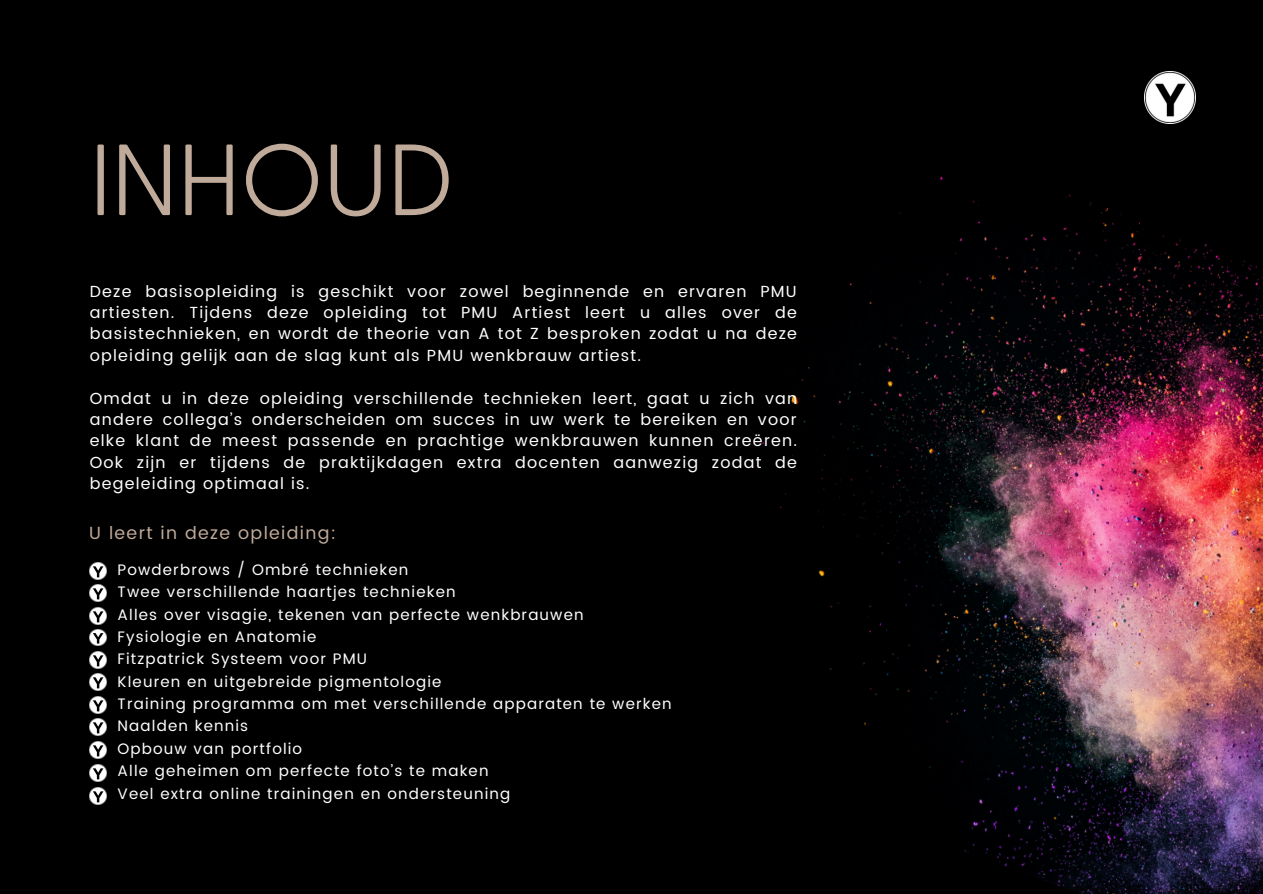
<style>
.page{position:relative;width:1263px;height:894px;background:#fff}
.page>*{position:absolute;margin:0;border:0;box-sizing:border-box;transform-origin:0 0}
.t1{font:300 100.8px "Greycliff CF";color:#c0aa9a}
.t2{font:17.55px "Poppins";letter-spacing:.075em;color:#c0aa9a}
.t3{font:16.05px/21.3px "Poppins";letter-spacing:.075em;color:#fff;text-align:justify}
.t4{font:15.15px/22.4px "Poppins";letter-spacing:.075em;color:#fff}
</style>
<div class="page">
<div style="left:0;top:0;width:1263px;height:893px;background:#000"></div>
<img style="left:752px;top:176px;width:511px;height:717px">
<img style="left:90px;top:562px;width:17px;height:17px">
<img style="left:90px;top:584px;width:17px;height:17px">
<img style="left:90px;top:607px;width:17px;height:17px">
<img style="left:90px;top:629px;width:17px;height:16px">
<img style="left:90px;top:651px;width:17px;height:17px">
<img style="left:90px;top:673px;width:17px;height:17px">
<img style="left:1144px;top:72px;width:52px;height:52px">
<img style="left:90px;top:696px;width:17px;height:17px">
<img style="left:90px;top:718px;width:17px;height:17px">
<img style="left:90px;top:741px;width:17px;height:17px">
<img style="left:90px;top:764px;width:17px;height:16px">
<img style="left:90px;top:787px;width:17px;height:17px">
<h1 class="t1" style="left:90px;top:113px;width:365px">INHOUD</h1>
<p class="t3" style="left:90px;top:280px;width:709px">Deze basisopleiding is geschikt voor zowel beginnende en ervaren PMU artiesten. Tijdens deze opleiding tot PMU Artiest leert u alles over de basistechnieken, en wordt de theorie van A tot Z besproken zodat u na deze opleiding gelijk aan de slag kunt als PMU wenkbrauw artiest.</p>
<p class="t3" style="left:90px;top:387px;width:709px">Omdat u in deze opleiding verschillende technieken leert, gaat u zich van andere collega’s onderscheiden om succes in uw werk te bereiken en voor elke klant de meest passende en prachtige wenkbrauwen kunnen creëren.<br>Ook zijn er tijdens de praktijkdagen extra docenten aanwezig zodat de begeleiding optimaal is.</p>
<p class="t2" style="left:89px;top:522px;width:248px">U leert in deze opleiding:</p>
<p class="t4" style="left:118px;top:558px;width:556px">Powderbrows / Ombré technieken<br>Twee verschillende haartjes technieken<br>Alles over visagie, tekenen van perfecte wenkbrauwen<br>Fysiologie en Anatomie<br>Fitzpatrick Systeem voor PMU<br>Kleuren en uitgebreide pigmentologie<br>Training programma om met verschillende apparaten te werken Naalden kennis<br>Opbouw van portfolio<br>Alle geheimen om perfecte foto’s te maken<br>Veel extra online trainingen en ondersteuning</p>
</div>
